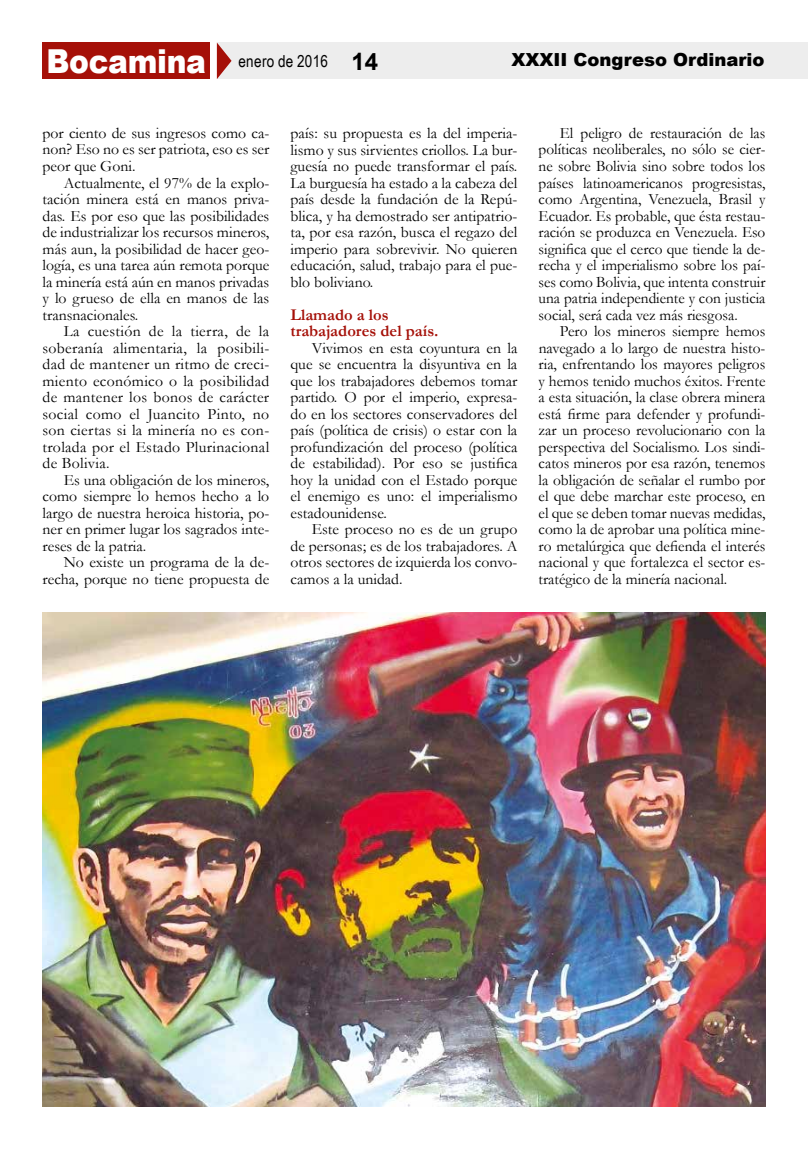
<style>
.page{position:relative;width:808px;height:1149px;background:#fff}
.page>*{position:absolute;margin:0;border:0;box-sizing:border-box;transform-origin:0 0}
.t1{font:900 18px "Arial";color:#000}
.t2{font:700 16.5px/16.5px "Garamond";color:#a51008}
.t3{font:16.5px "Arial Narrow";letter-spacing:.02em;color:#000}
.t4{font:15.75px/16.5px "Garamond";color:#000;text-align:justify}
.s1{font-family:"Arial";font-weight:900;font-size:33px;color:#fff}
.s2{font-family:"Arial";font-weight:700;font-size:24px}
</style>
<div class="page">
<div style="left:43px;top:43px;width:167px;height:36px;background:#a51008"></div>
<div style="left:217px;top:43px;width:590px;height:36px;background:#ededed"></div>
<svg style="left:217px;top:43px;width:15px;height:36px"></svg>
<img style="left:43px;top:612px;width:722px;height:494px">
<p class="t3" style="left:46px;top:51px;width:333px"><span class="s1">Bocamina</span> enero de 2016 <span class="s2">14</span></p>
<p class="t1" style="left:511px;top:47px;width:255px">XXXII Congreso Ordinario</p>
<p class="t4" style="left:43px;top:125px;width:228px">por ciento de sus ingresos como ca&shy;non? Eso no es ser patriota, eso es ser peor que Goni.</p>
<p class="t4" style="left:43px;top:174px;width:228px;text-indent:21px">Actualmente, el 97% de la explo&shy;tación minera está en manos priva&shy;das. Es por eso que las posibilidades de industrializar los recursos mineros, más aun, la posibilidad de hacer geo&shy;logía, es una tarea aún remota porque la minería está aún en manos privadas y lo grueso de ella en manos de las transnacionales.</p>
<p class="t4" style="left:43px;top:323px;width:228px;text-indent:21px">La cuestión de la tierra, de la soberanía alimentaria, la posibili&shy;dad de mantener un ritmo de creci&shy;miento económico o la posibilidad de mantener los bonos de carácter social como el Juancito Pinto, no son ciertas si la minería no es con&shy;trolada por el Estado Plurinacional de Bolivia.</p>
<p class="t4" style="left:43px;top:472px;width:228px;text-indent:21px">Es una obligación de los mineros, como siempre lo hemos hecho a lo largo de nuestra heroica historia, po&shy;ner en primer lugar los sagrados inte&shy;reses de la patria.</p>
<p class="t4" style="left:43px;top:554px;width:228px;text-align:right">No existe un programa de la de&shy;recha, porque no tiene propuesta de</p>
<p class="t4" style="left:291px;top:125px;width:228px">país: su propuesta es la del imperia&shy;lismo y sus sirvientes criollos. La bur&shy;guesía no puede transformar el país.<br>La burguesía ha estado a la cabeza del país desde la fundación de la Repú&shy;blica, y ha demostrado ser antipatrio&shy;ta, por esa razón, busca el regazo del imperio para sobrevivir. No quieren educación, salud, trabajo para el pue&shy;blo boliviano.</p>
<p class="t2" style="left:291px;top:306px;width:149px">Llamado a los trabajadores del país.</p>
<p class="t4" style="left:291px;top:339px;width:228px;text-indent:21px">Vivimos en esta coyuntura en la que se encuentra la disyuntiva en la que los trabajadores debemos tomar partido. O por el imperio, expresa&shy;do en los sectores conservadores del país (política de crisis) o estar con la profundización del proceso (política de estabilidad). Por eso se justifica hoy la unidad con el Estado porque el enemigo es uno: el imperialismo estadounidense.</p>
<p class="t4" style="left:291px;top:521px;width:228px;text-indent:21px">Este proceso no es de un grupo de personas; es de los trabajadores. A otros sectores de izquierda los convo&shy;camos a la unidad.</p>
<p class="t4" style="left:539px;top:125px;width:228px;text-indent:21px">El peligro de restauración de las políticas neoliberales, no sólo se cier&shy;ne sobre Bolivia sino sobre todos los países latinoamericanos progresistas, como Argentina, Venezuela, Brasil y Ecuador. Es probable, que ésta restau&shy;ración se produzca en Venezuela. Eso significa que el cerco que tiende la de&shy;recha y el imperialismo sobre los paí&shy;ses como Bolivia, que intenta construir una patria independiente y con justicia social, será cada vez más riesgosa.</p>
<p class="t4" style="left:539px;top:323px;width:228px;text-indent:21px">Pero los mineros siempre hemos navegado a lo largo de nuestra histo&shy;ria, enfrentando los mayores peligros y hemos tenido muchos éxitos. Frente a esta situación, la clase obrera minera está firme para defender y profundi&shy;zar un proceso revolucionario con la perspectiva del Socialismo. Los sindi&shy;catos mineros por esa razón, tenemos la obligación de señalar el rumbo por el que debe marchar este proceso, en el que se deben tomar nuevas medidas, como la de aprobar una política mine&shy;ro metalúrgica que defienda el interés nacional y que fortalezca el sector es&shy;tratégico de la minería nacional.</p>
</div>
